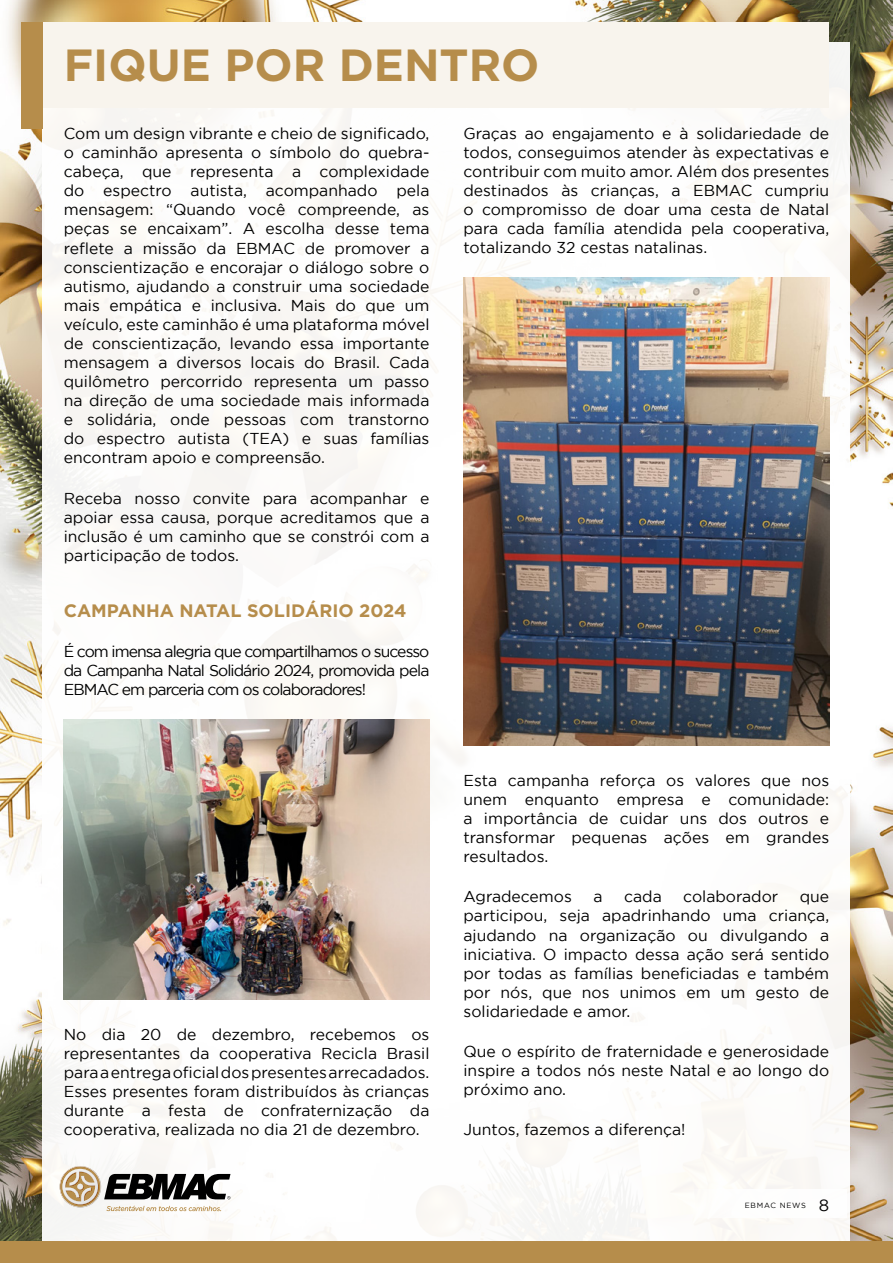
<style>
.page{position:relative;width:893px;height:1263px;background:#fff}
.page>*{position:absolute;margin:0;border:0;box-sizing:border-box;transform-origin:0 0}
.t1{font:700 45px "Gotham";color:#b68d4b}
.t2{font:700 18px "Gotham";color:#b68d4b}
.t3{font:15.75px/19px "Gotham";color:#000;text-align:justify}
.t4{font:7.5px "Gotham";letter-spacing:.1em;color:#000}
.s1{font-size:16.5px}
</style>
<div class="page">
<img style="left:0;top:0;width:893px;height:1242px">
<div style="left:43px;top:43px;width:807px;height:1199px;background:#fff"></div>
<div style="left:0;top:1242px;width:893px;height:21px;background:#b68d4b"></div>
<img style="left:64px;top:720px;width:365px;height:280px">
<img style="left:463px;top:278px;width:366px;height:468px">
<div style="left:41px;top:22px;width:788px;height:85px;background:#f8f4ed"></div>
<div style="left:21px;top:22px;width:22px;height:107px;background:#b68d4b"></div>
<svg style="left:60px;top:1166px;width:170px;height:45px"></svg>
<h1 class="t1" style="left:64px;top:39px;width:477px">FIQUE POR DENTRO</h1>
<p class="t3" style="left:64px;top:124px;width:367px">Com um design vibrante e cheio de significado, o caminhão apresenta o símbolo do quebra&shy;cabeça, que representa a complexidade do espectro autista, acompanhado pela mensagem: “Quando você compreende, as peças se encaixam”. A escolha desse tema reflete a missão da EBMAC de promover a conscientização e encorajar o diálogo sobre o autismo, ajudando a construir uma sociedade mais empática e inclusiva. Mais do que um veículo, este caminhão é uma plataforma móvel de conscientização, levando essa importante mensagem a diversos locais do Brasil. Cada quilômetro percorrido representa um passo na direção de uma sociedade mais informada e solidária, onde pessoas com transtorno do espectro autista (TEA) e suas famílias encontram apoio e compreensão.</p>
<p class="t3" style="left:64px;top:488px;width:367px">Receba nosso convite para acompanhar e apoiar essa causa, porque acreditamos que a inclusão é um caminho que se constrói com a participação de todos.</p>
<p class="t2" style="left:64px;top:600px;width:344px">CAMPANHA NATAL SOLIDÁRIO 2024</p>
<p class="t3" style="left:64px;top:642px;width:367px">É com imensa alegria que compartilhamos o sucesso da Campanha Natal Solidário 2024, promovida pela EBMAC em parceria com os colaboradores!</p>
<p class="t3" style="left:64px;top:1025px;width:367px">No dia 20 de dezembro, recebemos os representantes da cooperativa Recicla Brasil para a entrega oficial dos presentes arrecadados.<br>Esses presentes foram distribuídos às crianças durante a festa de confraternização da cooperativa, realizada no dia 21 de dezembro.</p>
<p class="t3" style="left:463px;top:124px;width:367px">Graças ao engajamento e à solidariedade de todos, conseguimos atender às expectativas e contribuir com muito amor. Além dos presentes destinados às crianças, a EBMAC cumpriu o compromisso de doar uma cesta de Natal para cada família atendida pela cooperativa, totalizando 32 cestas natalinas.</p>
<p class="t3" style="left:463px;top:771px;width:367px">Esta campanha reforça os valores que nos unem enquanto empresa e comunidade: a importância de cuidar uns dos outros e transformar pequenas ações em grandes resultados.</p>
<p class="t3" style="left:463px;top:887px;width:110px">Agradecemos</p>
<p class="t3" style="left:593px;top:887px;width:11px">a</p>
<p class="t3" style="left:624px;top:887px;width:39px">cada</p>
<p class="t3" style="left:683px;top:887px;width:96px">colaborador</p>
<p class="t3" style="left:463px;top:887px;width:367px;text-indent:336px">que participou, seja apadrinhando uma criança, ajudando na organização ou divulgando a iniciativa. O impacto dessa ação será sentido por todas as famílias beneficiadas e também por nós, que nos unimos em um gesto de solidariedade e amor.</p>
<p class="t3" style="left:463px;top:1042px;width:367px">Que o espírito de fraternidade e generosidade inspire a todos nós neste Natal e ao longo do próximo ano.</p>
<p class="t3" style="left:463px;top:1120px;width:223px">Juntos, fazemos a diferença!</p>
<p class="t4" style="left:745px;top:1201px;width:86px">EBMAC NEWS <span class="s1">8</span></p>
</div>
